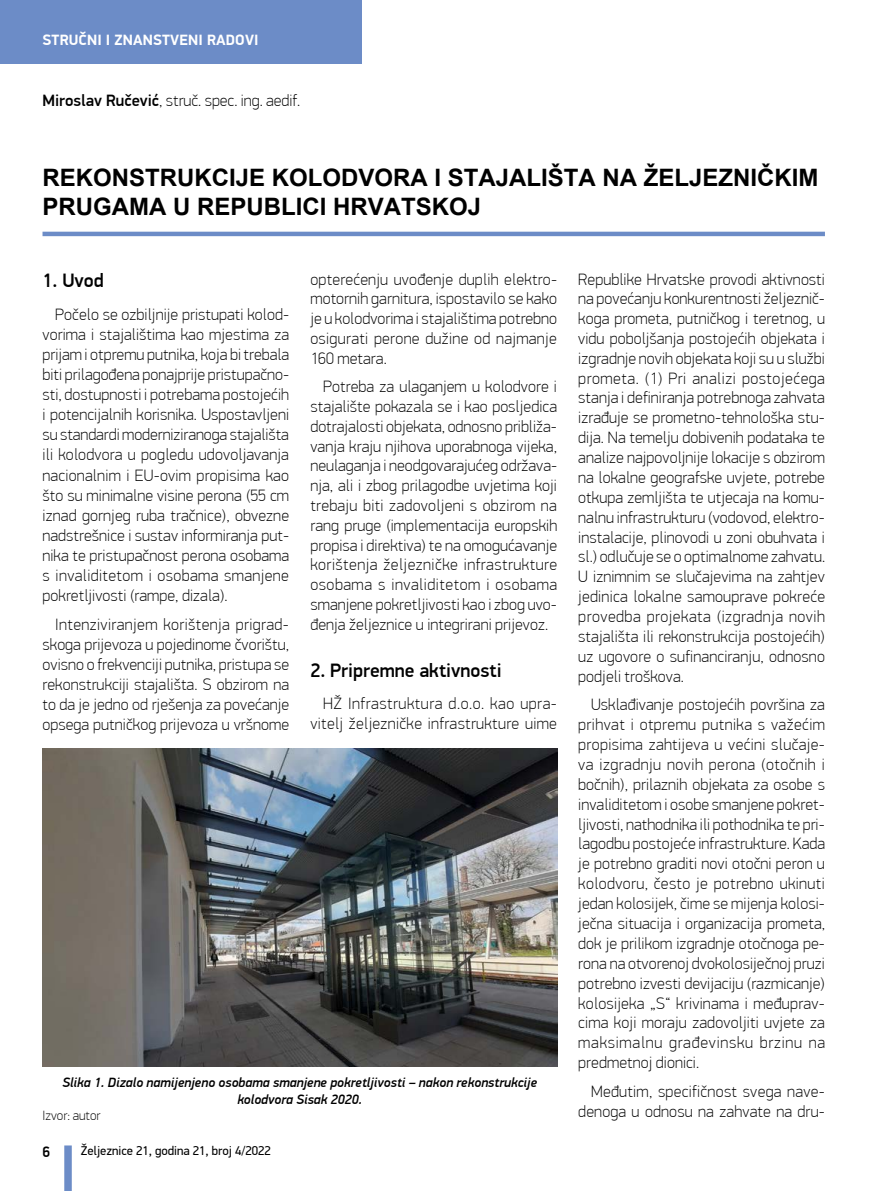
<style>
.page{position:relative;width:893px;height:1191px;background:#fff}
.page>*{position:absolute;margin:0;border:0;box-sizing:border-box;transform-origin:0 0}
.t1{font:700 24px/28.8px "Arial";color:#000}
.t2{font:500 19.5px "PF Din Display Pro";color:#000}
.t3{font:100 16.5px/19.8px "PF Din Display Pro";letter-spacing:.01em;color:#000;text-align:justify}
.t4{font:700 15px "PF Din Display Pro";letter-spacing:.01em;color:#fff}
.t5{font:500 15px "PF Din Display Pro";color:#000}
.t6{font:italic 500 13.5px/16.2px "PF Din Display Pro";color:#000;text-align:center}
.t7{font:100 13.5px "PF Din Display Pro";color:#000}
.t8{font:12.75px "PF Din Display Pro";color:#000}
.s1{font-weight:500}
</style>
<div class="page">
<div style="left:64px;top:1145px;width:8px;height:46px;background:#6c8cc7"></div>
<div style="left:0;top:0;width:361px;height:64px;background:#6c8cc7"></div>
<hr style="left:43px;top:232px;width:782px;height:4px;background:#6c8cc7">
<img style="left:43px;top:748px;width:514px;height:318px">
<p class="t4" style="left:43px;top:31px;width:218px">STRUČNI I ZNANSTVENI RADOVI</p>
<p class="t3" style="left:43px;top:90px;width:259px"><span class="s1">Miroslav Ručević</span>, struč. spec. ing. aedif.</p>
<h1 class="t1" style="left:43px;top:164px;width:778px">REKONSTRUKCIJE KOLODVORA I STAJALIŠTA NA ŽELJEZNIČKIM<br>PRUGAMA U REPUBLICI HRVATSKOJ</h1>
<p class="t2" style="left:43px;top:268px;width:63px">1. Uvod</p>
<p class="t3" style="left:43px;top:304px;width:248px;text-indent:13px">Počelo se ozbiljnije pristupati kolod&shy;vorima i stajalištima kao mjestima za prijam i otpremu putnika, koja bi trebala biti prilagođena ponajprije pristupačno&shy;sti, dostupnosti i potrebama postojećih i potencijalnih korisnika. Uspostavljeni su standardi moderniziranoga stajališta ili kolodvora u pogledu udovoljavanja nacionalnim i EU-ovim propisima kao što su minimalne visine perona (55 cm iznad gornjeg ruba tračnice), obvezne nadstrešnice i sustav informiranja put&shy;nika te pristupačnost perona osobama s invaliditetom i osobama smanjene pokretljivosti (rampe, dizala).</p>
<p class="t3" style="left:43px;top:614px;width:248px;text-indent:13px">Intenziviranjem korištenja prigrad&shy;skoga prijevoza u pojedinome čvorištu, ovisno o frekvenciji putnika, pristupa se rekonstrukciji stajališta. S obzirom na to da je jedno od rješenja za povećanje opsega putničkog prijevoza u vršnome</p>
<p class="t3" style="left:310px;top:269px;width:248px">opterećenju uvođenje duplih elektro&shy;motornih garnitura, ispostavilo se kako je u kolodvorima i stajalištima potrebno osigurati perone dužine od najmanje 160 metara.</p>
<p class="t3" style="left:310px;top:377px;width:248px;text-indent:13px">Potreba za ulaganjem u kolodvore i stajalište pokazala se i kao posljedica dotrajalosti objekata, odnosno približa&shy;vanja kraju njihova uporabnoga vijeka, neulaganja i neodgovarajućeg održava&shy;nja, ali i zbog prilagodbe uvjetima koji trebaju biti zadovoljeni s obzirom na rang pruge (implementacija europskih propisa i direktiva) te na omogućavanje korištenja željezničke infrastrukture osobama s invaliditetom i osobama smanjene pokretljivosti kao i zbog uvo&shy;đenja željeznice u integrirani prijevoz.</p>
<p class="t2" style="left:310px;top:658px;width:193px">2. Pripremne aktivnosti</p>
<p class="t3" style="left:310px;top:694px;width:248px;text-align:right">HŽ Infrastruktura d.o.o. kao upra&shy;vitelj željezničke infrastrukture uime</p>
<p class="t6" style="left:62px;top:1074px;width:476px">Slika 1. Dizalo namijenjeno osobama smanjene pokretljivosti – nakon rekonstrukcije kolodvora Sisak 2020.</p>
<p class="t7" style="left:43px;top:1107px;width:60px">Izvor: autor</p>
<p class="t5" style="left:43px;top:1142px;width:9px">6</p>
<p class="t8" style="left:81px;top:1143px;width:192px">Željeznice 21, godina 21, broj 4/2022</p>
<p class="t3" style="left:578px;top:269px;width:248px">Republike Hrvatske provodi aktivnosti na povećanju konkurentnosti željeznič&shy;koga prometa, putničkog i teretnog, u vidu poboljšanja postojećih objekata i izgradnje novih objekata koji su u službi prometa. (1) Pri analizi postojećega stanja i definiranja potrebnoga zahvata izrađuje se prometno-tehnološka stu&shy;dija. Na temelju dobivenih podataka te analize najpovoljnije lokacije s obzirom na lokalne geografske uvjete, potrebe otkupa zemljišta te utjecaja na komu&shy;nalnu infrastrukturu (vodovod, elektro&shy;instalacije, plinovodi u zoni obuhvata i sl.) odlučuje se o optimalnome zahvatu.<br>U iznimnim se slučajevima na zahtjev jedinica lokalne samouprave pokreće provedba projekata (izgradnja novih stajališta ili rekonstrukcija postojećih) uz ugovore o sufinanciranju, odnosno podjeli troškova.</p>
<p class="t3" style="left:578px;top:694px;width:248px;text-indent:13px">Usklađivanje postojećih površina za prihvat i otpremu putnika s važećim propisima zahtijeva u većini slučaje&shy;va izgradnju novih perona (otočnih i bočnih), prilaznih objekata za osobe s invaliditetom i osobe smanjene pokret&shy;ljivosti, nathodnika ili pothodnika te pri&shy;lagodbu postojeće infrastrukture. Kada je potrebno graditi novi otočni peron u kolodvoru, često je potrebno ukinuti jedan kolosijek, čime se mijenja kolosi&shy;ječna situacija i organizacija prometa, dok je prilikom izgradnje otočnoga pe&shy;rona na otvorenoj dvokolosiječnoj pruzi potrebno izvesti devijaciju (razmicanje) kolosijeka „S“ krivinama i međuprav&shy;cima koji moraju zadovoljiti uvjete za maksimalnu građevinsku brzinu na predmetnoj dionici.</p>
<p class="t3" style="left:578px;top:1081px;width:248px;text-align:right">Međutim, specifičnost svega nave&shy;denoga u odnosu na zahvate na dru-</p>
</div>
